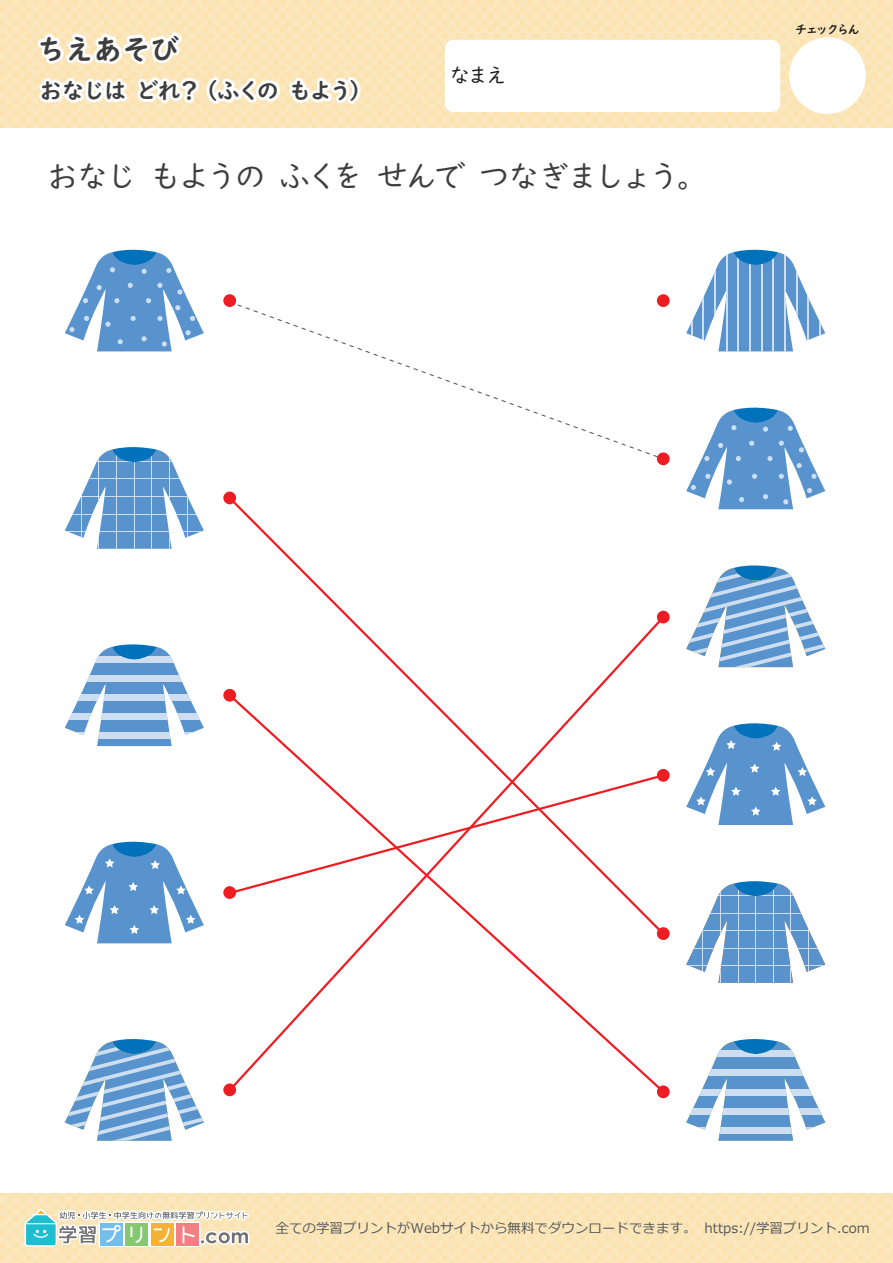
<style>
.page{position:relative;width:893px;height:1263px;background:#fff}
.page>*{position:absolute;margin:0;border:0;box-sizing:border-box;transform-origin:0 0}
.t1{font:31.5px "UD Digi Kyokasho NP R";letter-spacing:-.11em;color:#3e3e3f}
.t2{font:28.5px "UD Digi Kyokasho NP B";color:#3e3e3f}
.t3{font:22.5px "UD Digi Kyokasho NP B";letter-spacing:-.07em;color:#3e3e3f}
.t4{font:21px "UD Digi Kyokasho NP R";color:#231f20}
.t5{font:13.5px "Meiryo";color:#56595b}
.t6{font:12px "UD Digi Kyokasho NP B";letter-spacing:-.125em;color:#231f20}
</style>
<div class="page">
<div style="left:0;top:0;width:893px;height:128px;background:linear-gradient(to bottom,#fbe5b8,#fbe5b8)"></div>
<div style="left:0;top:1193px;width:892px;height:70px;background:linear-gradient(to right,#fbe5b7,#fbe5b8)"></div>
<div style="left:445px;top:40px;width:335px;height:72px;background:#fff;border-radius:9px"></div>
<svg style="left:18px;top:1193px;width:234px;height:55px;background:#dbd7bb"></svg>
<div style="left:789px;top:37px;width:77px;height:77px;background:#fff;border-radius:50%"></div>
<svg style="left:232px;top:303px;width:429px;height:157px"></svg>
<svg style="left:223px;top:491px;width:13px;height:13px"></svg>
<svg style="left:223px;top:689px;width:13px;height:13px"></svg>
<svg style="left:223px;top:886px;width:13px;height:13px"></svg>
<svg style="left:223px;top:1083px;width:13px;height:13px"></svg>
<div style="left:223px;top:294px;width:13px;height:13px;background:#ee1d23;border-radius:50%"></div>
<div style="left:657px;top:452px;width:13px;height:13px;background:#ee1d23;border-radius:50%"></div>
<svg style="left:657px;top:769px;width:13px;height:13px"></svg>
<svg style="left:657px;top:611px;width:13px;height:12px"></svg>
<svg style="left:657px;top:927px;width:13px;height:13px"></svg>
<svg style="left:657px;top:1085px;width:13px;height:13px"></svg>
<div style="left:657px;top:294px;width:13px;height:13px;background:#ee1d23;border-radius:50%"></div>
<svg style="left:65px;top:249px;width:139px;height:102px"></svg>
<svg style="left:686px;top:407px;width:139px;height:102px"></svg>
<svg style="left:686px;top:723px;width:139px;height:102px"></svg>
<svg style="left:65px;top:841px;width:139px;height:102px"></svg>
<svg style="left:65px;top:644px;width:139px;height:102px"></svg>
<svg style="left:65px;top:656px;width:139px;height:6px"></svg>
<svg style="left:65px;top:675px;width:139px;height:6px"></svg>
<svg style="left:65px;top:694px;width:139px;height:7px"></svg>
<svg style="left:65px;top:713px;width:139px;height:7px"></svg>
<svg style="left:65px;top:732px;width:139px;height:7px"></svg>
<svg style="left:686px;top:1039px;width:139px;height:102px"></svg>
<svg style="left:686px;top:1050px;width:139px;height:7px"></svg>
<svg style="left:686px;top:1070px;width:139px;height:6px"></svg>
<svg style="left:686px;top:1089px;width:139px;height:6px"></svg>
<svg style="left:686px;top:1108px;width:139px;height:6px"></svg>
<svg style="left:686px;top:1127px;width:139px;height:6px"></svg>
<svg style="left:65px;top:1039px;width:139px;height:102px"></svg>
<svg style="left:686px;top:565px;width:139px;height:102px"></svg>
<svg style="left:65px;top:447px;width:139px;height:102px"></svg>
<hr style="left:65px;top:461px;width:139px;height:1px;background:#fff">
<hr style="left:65px;top:479px;width:139px;height:1px;background:#fff">
<hr style="left:65px;top:496px;width:139px;height:1px;background:#fff">
<hr style="left:65px;top:514px;width:139px;height:1px;background:#fff">
<hr style="left:65px;top:531px;width:139px;height:1px;background:#fff">
<hr style="left:187px;top:449px;width:1px;height:100px;background:#fff">
<hr style="left:169px;top:449px;width:1px;height:100px;background:#fff">
<hr style="left:151px;top:449px;width:1px;height:100px;background:#fff">
<hr style="left:134px;top:449px;width:1px;height:100px;background:#fff">
<hr style="left:116px;top:449px;width:1px;height:100px;background:#fff">
<hr style="left:99px;top:449px;width:1px;height:100px;background:#fff">
<hr style="left:81px;top:449px;width:1px;height:100px;background:#fff">
<svg style="left:686px;top:881px;width:139px;height:102px"></svg>
<hr style="left:686px;top:895px;width:139px;height:1px;background:#fff">
<hr style="left:686px;top:913px;width:139px;height:1px;background:#fff">
<hr style="left:686px;top:930px;width:139px;height:1px;background:#fff">
<hr style="left:686px;top:948px;width:139px;height:1px;background:#fff">
<hr style="left:686px;top:965px;width:139px;height:1px;background:#fff">
<hr style="left:808px;top:883px;width:1px;height:100px;background:#fff">
<hr style="left:790px;top:883px;width:1px;height:100px;background:#fff">
<hr style="left:773px;top:883px;width:1px;height:100px;background:#fff">
<hr style="left:755px;top:883px;width:1px;height:100px;background:#fff">
<hr style="left:738px;top:883px;width:1px;height:100px;background:#fff">
<hr style="left:720px;top:883px;width:1px;height:100px;background:#fff">
<hr style="left:702px;top:883px;width:1px;height:100px;background:#fff">
<svg style="left:686px;top:249px;width:139px;height:102px"></svg>
<hr style="left:691px;top:252px;width:1px;height:99px;background:#fff">
<hr style="left:702px;top:252px;width:2px;height:99px;background:#fff">
<hr style="left:714px;top:252px;width:2px;height:99px;background:#fff">
<hr style="left:726px;top:252px;width:1px;height:99px;background:#fff">
<hr style="left:737px;top:252px;width:2px;height:99px;background:#fff">
<hr style="left:749px;top:252px;width:2px;height:99px;background:#fff">
<hr style="left:761px;top:252px;width:1px;height:99px;background:#fff">
<hr style="left:773px;top:252px;width:1px;height:99px;background:#fff">
<hr style="left:784px;top:252px;width:2px;height:99px;background:#fff">
<hr style="left:796px;top:252px;width:1px;height:99px;background:#fff">
<hr style="left:808px;top:252px;width:1px;height:99px;background:#fff">
<hr style="left:819px;top:252px;width:2px;height:99px;background:#fff">
<svg style="left:33px;top:0;width:332px;height:128px"></svg>
<svg style="left:226px;top:692px;width:441px;height:403px"></svg>
<h2 class="t2" style="left:37px;top:32px;width:144px">ちえあそび</h2>
<h3 class="t3" style="left:40px;top:77px;width:334px">おなじは どれ？（ふくの もよう）</h3>
<h3 class="t4" style="left:450px;top:63px;width:59px">なまえ</h3>
<h1 class="t1" style="left:47px;top:158px;width:663px">おなじ もようの ふくを せんで つなぎましょう。</h1>
<p class="t6" style="left:795px;top:23px;width:66px">チェックらん</p>
<p class="t5" style="left:276px;top:1219px;width:595px">全ての学習プリントがWebサイトから無料でダウンロードできます。 https://学習プリント.com</p>
</div>
